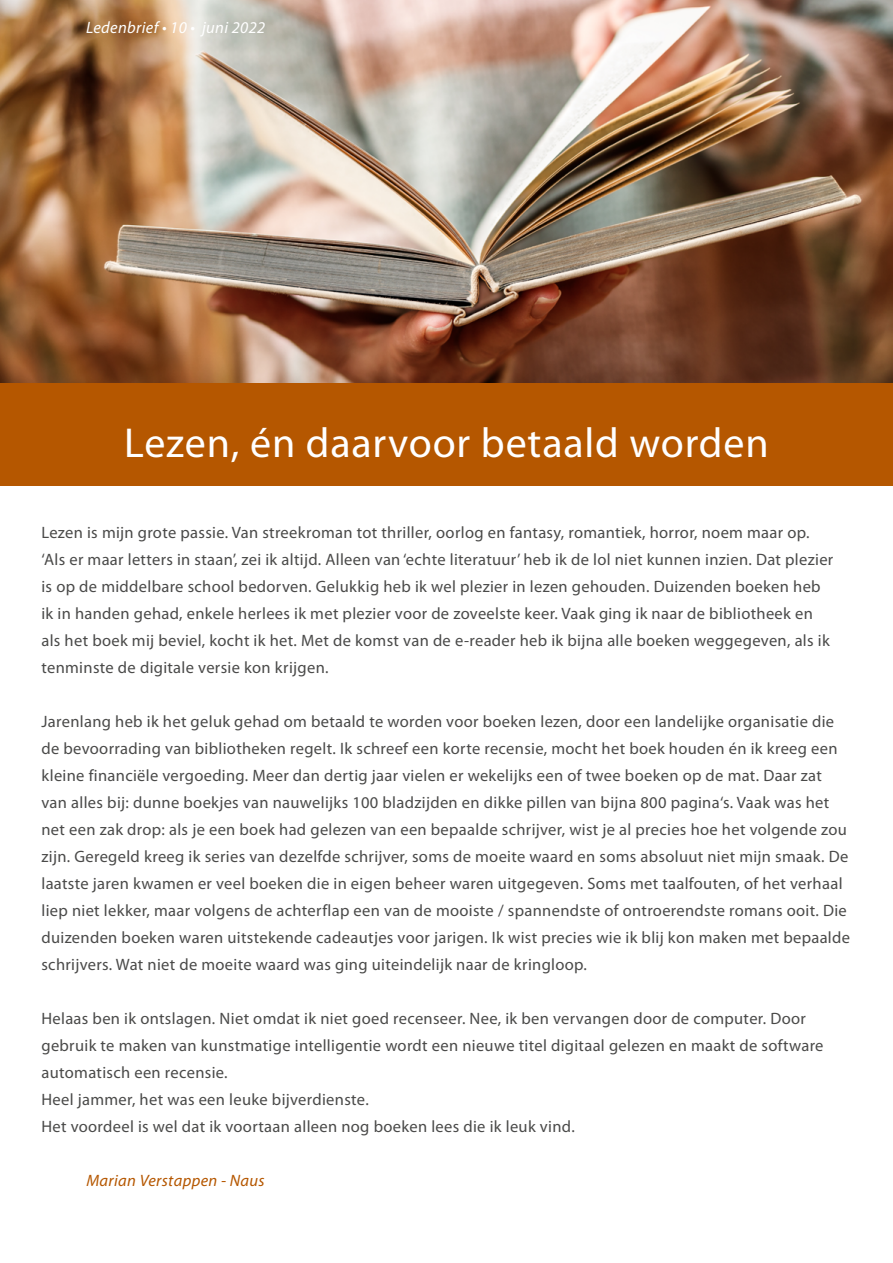
<style>
.page{position:relative;width:893px;height:1263px;background:#fff}
.page>*{position:absolute;margin:0;border:0;box-sizing:border-box;transform-origin:0 0}
.t1{font:42px "Myriad Pro";letter-spacing:.02em;color:#fff}
.t2{font:16.5px/27px "Myriad Pro";letter-spacing:.02em;color:#4a4a49}
.t3{font:italic 16.5px "Myriad Pro";letter-spacing:.02em;color:#fff}
.t4{font:italic 16.5px "Myriad Pro";letter-spacing:.02em;color:#b55700}
</style>
<div class="page">
<img style="left:0;top:0;width:893px;height:384px">
<div style="left:0;top:384px;width:893px;height:102px;background:#b55700"></div>
<p class="t3" style="left:86px;top:19px;width:180px">Ledenbrief • 10 • juni 2022</p>
<h1 class="t1" style="left:124px;top:420px;width:646px">Lezen, én daarvoor betaald worden</h1>
<p class="t2" style="left:41px;top:519px;width:793px">Lezen is mijn grote passie. Van streekroman tot thriller, oorlog en fantasy, romantiek, horror, noem maar op. ‘Als er maar letters in staan’, zei ik altijd. Alleen van ‘echte literatuur’ heb ik de lol niet kunnen inzien. Dat plezier is op de middelbare school bedorven. Gelukkig heb ik wel plezier in lezen gehouden. Duizenden boeken heb ik in handen gehad, enkele herlees ik met plezier voor de zoveelste keer. Vaak ging ik naar de bibliotheek en als het boek mij beviel, kocht ik het. Met de komst van de e-reader heb ik bijna alle boeken weggegeven, als ik tenminste de digitale versie kon krijgen.</p>
<p class="t2" style="left:41px;top:708px;width:810px">Jarenlang heb ik het geluk gehad om betaald te worden voor boeken lezen, door een landelijke organisatie die de bevoorrading van bibliotheken regelt. Ik schreef een korte recensie, mocht het boek houden én ik kreeg een kleine financiële vergoeding. Meer dan dertig jaar vielen er wekelijks een of twee boeken op de mat. Daar zat van alles bij: dunne boekjes van nauwelijks 100 bladzijden en dikke pillen van bijna 800 pagina‘s. Vaak was het net een zak drop: als je een boek had gelezen van een bepaalde schrijver, wist je al precies hoe het volgende zou zijn. Geregeld kreeg ik series van dezelfde schrijver, soms de moeite waard en soms absoluut niet mijn smaak. De laatste jaren kwamen er veel boeken die in eigen beheer waren uitgegeven. Soms met taalfouten, of het verhaal liep niet lekker, maar volgens de achterflap een van de mooiste / spannendste of ontroerendste romans ooit. Die duizenden boeken waren uitstekende cadeautjes voor jarigen. Ik wist precies wie ik blij kon maken met bepaalde schrijvers. Wat niet de moeite waard was ging uiteindelijk naar de kringloop.</p>
<p class="t2" style="left:41px;top:1005px;width:784px">Helaas ben ik ontslagen. Niet omdat ik niet goed recenseer. Nee, ik ben vervangen door de computer. Door gebruik te maken van kunstmatige intelligentie wordt een nieuwe titel digitaal gelezen en maakt de software automatisch een recensie.<br>Heel jammer, het was een leuke bijverdienste.<br>Het voordeel is wel dat ik voortaan alleen nog boeken lees die ik leuk vind.</p>
<p class="t4" style="left:86px;top:1171px;width:180px">Marian Verstappen - Naus</p>
</div>
